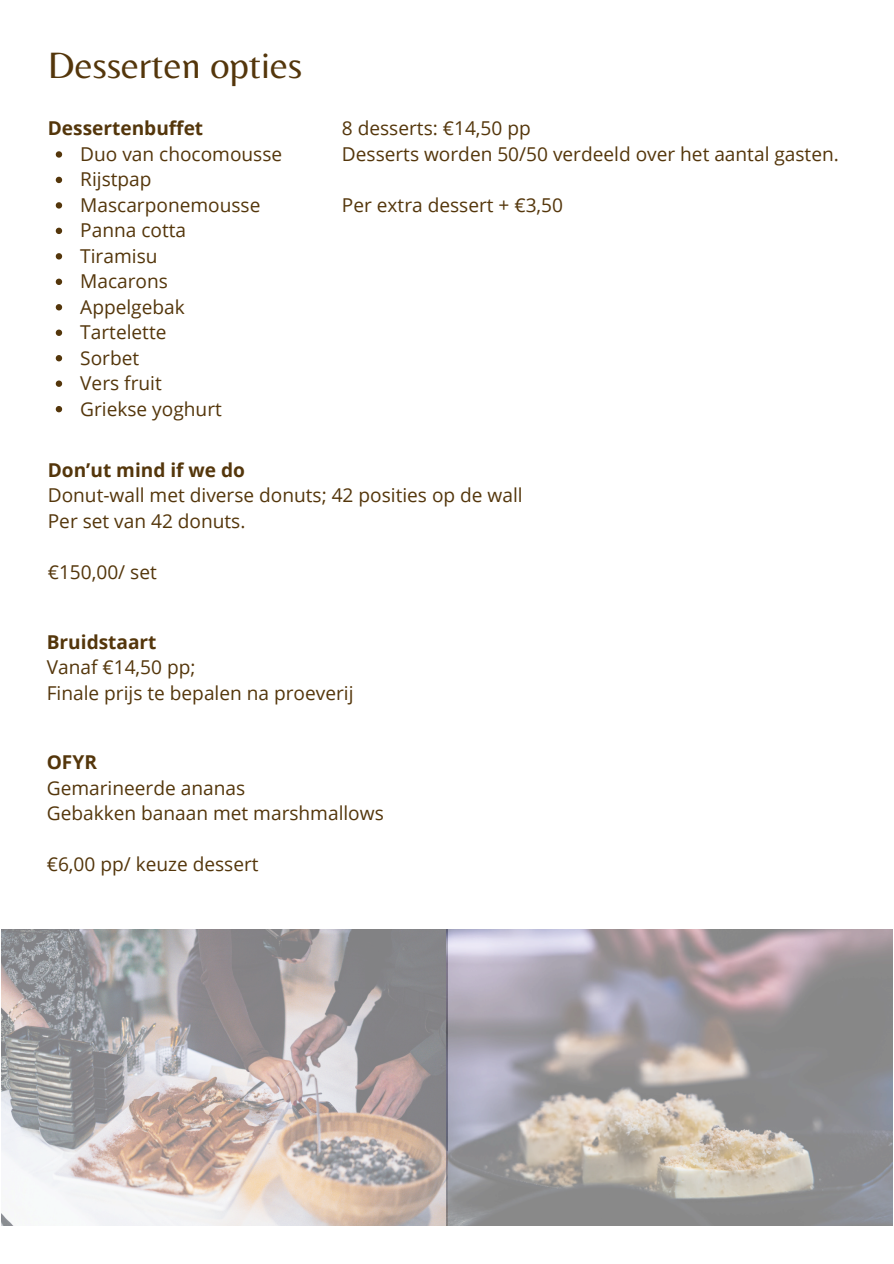
<style>
.page{position:relative;width:894px;height:1264px;background:#fff}
.page>*{position:absolute;margin:0;border:0;box-sizing:border-box;transform-origin:0 0}
.t1{font:38.25px "Belleza";color:#54360b}
.t2{font:19.05px "Open Sans";color:#54360b}
.t3{font:700 19.05px "Open Sans";color:#54360b}
</style>
<div class="page">
<img style="left:1px;top:929px;width:891px;height:296px">
<svg style="left:56px;top:151px;width:6px;height:7px"></svg>
<svg style="left:56px;top:177px;width:6px;height:6px"></svg>
<svg style="left:56px;top:202px;width:6px;height:6px"></svg>
<svg style="left:56px;top:228px;width:6px;height:6px"></svg>
<svg style="left:56px;top:253px;width:6px;height:6px"></svg>
<svg style="left:56px;top:278px;width:6px;height:7px"></svg>
<svg style="left:56px;top:304px;width:6px;height:6px"></svg>
<svg style="left:56px;top:329px;width:6px;height:7px"></svg>
<svg style="left:56px;top:355px;width:6px;height:6px"></svg>
<svg style="left:56px;top:380px;width:6px;height:7px"></svg>
<svg style="left:56px;top:406px;width:6px;height:6px"></svg>
<h1 class="t1" style="left:48px;top:43px;width:256px">Desserten opties</h1>
<p class="t3" style="left:48px;top:115px;width:157px">Dessertenbuffet</p>
<p class="t2" style="left:80px;top:140px;width:203px">Duo van chocomousse</p>
<p class="t2" style="left:80px;top:166px;width:73px">Rijstpap</p>
<p class="t2" style="left:80px;top:191px;width:181px">Mascarponemousse</p>
<p class="t2" style="left:80px;top:217px;width:107px">Panna cotta</p>
<p class="t2" style="left:80px;top:242px;width:79px">Tiramisu</p>
<p class="t2" style="left:80px;top:268px;width:89px">Macarons</p>
<p class="t2" style="left:80px;top:293px;width:106px">Appelgebak</p>
<p class="t2" style="left:80px;top:319px;width:88px">Tartelette</p>
<p class="t2" style="left:80px;top:344px;width:60px">Sorbet</p>
<p class="t2" style="left:80px;top:370px;width:83px">Vers fruit</p>
<p class="t2" style="left:80px;top:395px;width:143px">Griekse yoghurt</p>
<p class="t2" style="left:342px;top:115px;width:190px">8 desserts: €14,50 pp</p>
<p class="t2" style="left:342px;top:140px;width:498px">Desserts worden 50/50 verdeeld over het aantal gasten.</p>
<p class="t2" style="left:342px;top:191px;width:222px">Per extra dessert + €3,50</p>
<p class="t3" style="left:48px;top:456px;width:199px">Don’ut mind if we do</p>
<p class="t2" style="left:48px;top:482px;width:476px">Donut-wall met diverse donuts; 42 posities op de wall</p>
<p class="t2" style="left:48px;top:507px;width:199px">Per set van 42 donuts.</p>
<p class="t2" style="left:48px;top:558px;width:110px">€150,00/ set</p>
<p class="t3" style="left:47px;top:628px;width:111px">Bruidstaart</p>
<p class="t2" style="left:47px;top:654px;width:150px">Vanaf €14,50 pp;</p>
<p class="t2" style="left:47px;top:679px;width:308px">Finale prijs te bepalen na proeverij</p>
<p class="t3" style="left:47px;top:749px;width:52px">OFYR</p>
<p class="t2" style="left:47px;top:774px;width:200px">Gemarineerde ananas</p>
<p class="t2" style="left:47px;top:799px;width:338px">Gebakken banaan met marshmallows</p>
<p class="t2" style="left:47px;top:850px;width:213px">€6,00 pp/ keuze dessert</p>
</div>
